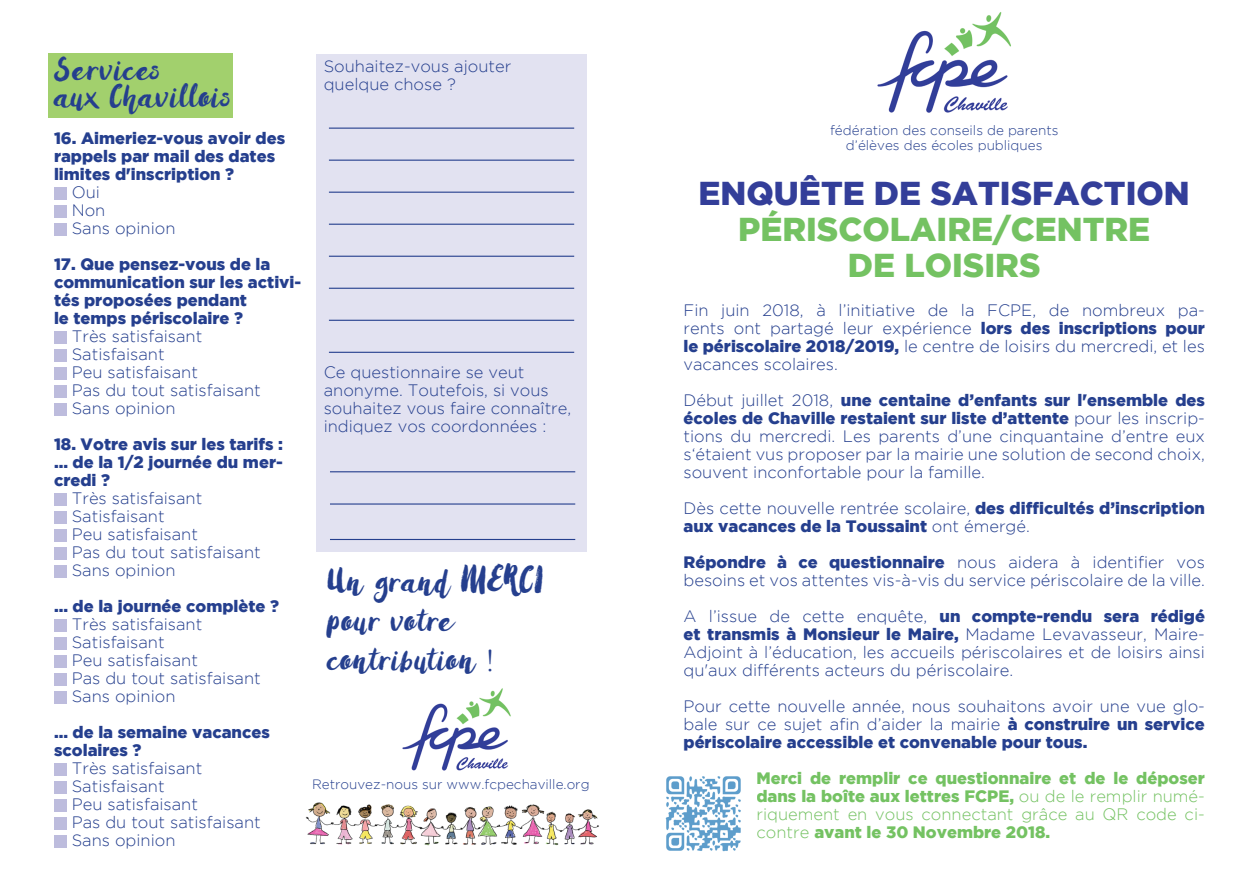
<style>
.page{position:relative;width:1259px;height:893px;background:#fff}
.page>*{position:absolute;margin:0;border:0;box-sizing:border-box;transform-origin:0 0}
.t1{font:33px/39px "Amulhed Demo";letter-spacing:.02em;color:#253f8e}
.t2{font:900 33px/36px "Gotham";color:#74c262;text-align:center}
.t3{font:300 16.5px/18px "Gotham";color:#253f8e;text-align:justify}
.t4{font:900 16.5px/18px "Gotham";color:#253f8e}
.t5{font:900 16.5px/18px "Gotham";color:#74c262;text-align:justify}
.t6{font:300 13.5px/14.7px "Gotham";color:#253f8e;text-align:center}
.s1{font-size:37.5px}
.s2{font-family:"Weiss"}
.s3{color:#333e99}
.s4{font-weight:900}
.s5{font-weight:300}
</style>
<div class="page">
<div style="left:49px;top:53px;width:184px;height:64px;background:#a2d06d"></div>
<div style="left:317px;top:54px;width:270px;height:497px;background:#e2e2f1"></div>
<img style="left:877px;top:12px;width:134px;height:101px">
<img style="left:305px;top:802px;width:294px;height:44px">
<div style="left:54px;top:187px;width:13px;height:13px;background:#bdbcdd"></div>
<div style="left:54px;top:205px;width:13px;height:13px;background:#bdbcdd"></div>
<div style="left:54px;top:223px;width:13px;height:13px;background:#bdbcdd"></div>
<div style="left:54px;top:331px;width:13px;height:13px;background:#bdbcdd"></div>
<div style="left:54px;top:349px;width:13px;height:13px;background:#bdbcdd"></div>
<div style="left:54px;top:367px;width:13px;height:13px;background:#bdbcdd"></div>
<div style="left:54px;top:385px;width:13px;height:13px;background:#bdbcdd"></div>
<div style="left:54px;top:403px;width:13px;height:13px;background:#bdbcdd"></div>
<div style="left:54px;top:493px;width:13px;height:13px;background:#bdbcdd"></div>
<div style="left:54px;top:511px;width:13px;height:13px;background:#bdbcdd"></div>
<div style="left:54px;top:529px;width:13px;height:13px;background:#bdbcdd"></div>
<div style="left:54px;top:547px;width:13px;height:13px;background:#bdbcdd"></div>
<div style="left:54px;top:565px;width:13px;height:13px;background:#bdbcdd"></div>
<div style="left:54px;top:619px;width:13px;height:13px;background:#bdbcdd"></div>
<div style="left:54px;top:637px;width:13px;height:13px;background:#bdbcdd"></div>
<div style="left:54px;top:655px;width:13px;height:13px;background:#bdbcdd"></div>
<div style="left:54px;top:673px;width:13px;height:13px;background:#bdbcdd"></div>
<div style="left:54px;top:691px;width:13px;height:13px;background:#bdbcdd"></div>
<div style="left:54px;top:763px;width:13px;height:13px;background:#bdbcdd"></div>
<div style="left:54px;top:781px;width:13px;height:13px;background:#bdbcdd"></div>
<div style="left:54px;top:799px;width:13px;height:13px;background:#bdbcdd"></div>
<div style="left:54px;top:817px;width:13px;height:13px;background:#bdbcdd"></div>
<div style="left:54px;top:835px;width:13px;height:13px;background:#bdbcdd"></div>
<img style="left:402px;top:688px;width:109px;height:83px">
<hr style="left:329px;top:128px;width:245px;height:1px;background:#253f8e">
<hr style="left:329px;top:256px;width:245px;height:1px;background:#253f8e">
<hr style="left:330px;top:471px;width:245px;height:1px;background:#253f8e">
<hr style="left:329px;top:160px;width:245px;height:1px;background:#253f8e">
<hr style="left:329px;top:288px;width:245px;height:1px;background:#253f8e">
<hr style="left:330px;top:503px;width:245px;height:2px;background:#253f8e">
<hr style="left:329px;top:192px;width:245px;height:1px;background:#253f8e">
<hr style="left:329px;top:320px;width:245px;height:1px;background:#253f8e">
<hr style="left:330px;top:539px;width:245px;height:1px;background:#253f8e">
<hr style="left:329px;top:224px;width:245px;height:1px;background:#253f8e">
<hr style="left:329px;top:352px;width:245px;height:1px;background:#253f8e">
<img style="left:665px;top:776px;width:76px;height:76px">
<p class="t1" style="left:54px;top:59px;width:177px;line-height:27px">Services<br>aux Chavillois</p>
<p class="t4" style="left:54px;top:129px;width:233px">16. Aimeriez-vous avoir des rappels par mail des dates limites d'inscription ?</p>
<p class="t3" style="left:72px;top:183px;width:30px">Oui</p>
<p class="t3" style="left:72px;top:201px;width:105px">Non<br>Sans opinion</p>
<p class="t4" style="left:54px;top:255px;width:249px">17. Que pensez-vous de la communication sur les activi&shy;tés proposées pendant<br>le temps périscolaire ?</p>
<p class="t3" style="left:72px;top:327px;width:132px">Très satisfaisant</p>
<p class="t3" style="left:72px;top:345px;width:94px">Satisfaisant</p>
<p class="t3" style="left:72px;top:363px;width:128px">Peu satisfaisant</p>
<p class="t3" style="left:72px;top:381px;width:190px">Pas du tout satisfaisant</p>
<p class="t3" style="left:72px;top:399px;width:105px">Sans opinion</p>
<p class="t4" style="left:54px;top:435px;width:231px;text-align:justify">18. Votre avis sur les tarifs : ... de la 1/2 journée du mer&shy;credi ?</p>
<p class="t3" style="left:72px;top:489px;width:132px">Très satisfaisant</p>
<p class="t3" style="left:72px;top:507px;width:94px">Satisfaisant</p>
<p class="t3" style="left:72px;top:525px;width:128px">Peu satisfaisant</p>
<p class="t3" style="left:72px;top:543px;width:190px">Pas du tout satisfaisant</p>
<p class="t3" style="left:72px;top:561px;width:105px">Sans opinion</p>
<p class="t4" style="left:54px;top:597px;width:226px">... de la journée complète ?</p>
<p class="t3" style="left:72px;top:615px;width:132px">Très satisfaisant</p>
<p class="t3" style="left:72px;top:633px;width:94px">Satisfaisant</p>
<p class="t3" style="left:72px;top:651px;width:128px">Peu satisfaisant</p>
<p class="t3" style="left:72px;top:669px;width:190px">Pas du tout satisfaisant</p>
<p class="t3" style="left:72px;top:687px;width:105px">Sans opinion</p>
<p class="t4" style="left:54px;top:723px;width:217px">... de la semaine vacances scolaires ?</p>
<p class="t3" style="left:72px;top:759px;width:132px">Très satisfaisant</p>
<p class="t3" style="left:72px;top:777px;width:94px">Satisfaisant</p>
<p class="t3" style="left:72px;top:795px;width:128px">Peu satisfaisant</p>
<p class="t3" style="left:72px;top:813px;width:190px">Pas du tout satisfaisant</p>
<p class="t3" style="left:72px;top:831px;width:105px">Sans opinion</p>
<p class="t3" style="left:324px;top:57px;width:189px">Souhaitez-vous ajouter quelque chose ?</p>
<p class="t3" style="left:324px;top:363px;width:249px;text-align:left">Ce questionnaire se veut anonyme. Toutefois, si vous souhaitez vous faire connaître, indiquez vos coordonnées :</p>
<p class="t1" style="left:327px;top:565px;width:218px">Un grand <span class="s1">MERCI </span>pour votre contribution <span class="s2">!</span></p>
<p class="t6" style="left:312px;top:777px;width:279px">Retrouvez-nous sur www.fcpechaville.org</p>
<p class="t6" style="left:830px;top:123px;width:230px">fédération des conseils de parents d’élèves des écoles publiques</p>
<p class="t2" style="left:698px;top:175px;width:493px"><span class="s3">ENQUÊTE DE SATISFACTION<br></span>PÉRISCOLAIRE/CENTRE<br>DE LOISIRS</p>
<p class="t3" style="left:683px;top:301px;width:523px">Fin juin 2018, à l’initiative de la FCPE, de nombreux pa&shy;rents ont partagé leur expérience <span class="s4">lors des inscriptions pour le périscolaire 2018/2019,</span> le centre de loisirs du mercredi, et les vacances scolaires.</p>
<p class="t3" style="left:683px;top:391px;width:523px">Début juillet 2018, <span class="s4">une centaine d’enfants sur l'ensemble des écoles de Chaville restaient sur liste d’attente</span> pour les inscrip&shy;tions du mercredi. Les parents d’une cinquantaine d’entre eux s‘étaient vus proposer par la mairie une solution de second choix, souvent inconfortable pour la famille.</p>
<p class="t4" style="left:683px;top:499px;width:523px"><span class="s5">Dès cette nouvelle rentrée scolaire,</span> des difficultés d’inscription aux vacances de la Toussaint <span class="s5">ont émergé.</span></p>
<p class="t3" style="left:683px;top:553px;width:523px"><span class="s4">Répondre à ce questionnaire</span> nous aidera à identifier vos besoins et vos attentes vis-à-vis du service périscolaire de la ville.</p>
<p class="t3" style="left:683px;top:607px;width:523px">A l’issue de cette enquête, <span class="s4">un compte-rendu sera rédigé et transmis à Monsieur le Maire,</span> Madame Levavasseur, Maire-Adjoint à l’éducation, les accueils périscolaires et de loisirs ainsi qu'aux différents acteurs du périscolaire.</p>
<p class="t3" style="left:683px;top:697px;width:523px">Pour cette nouvelle année, nous souhaitons avoir une vue glo&shy;bale sur ce sujet afin d’aider la mairie <span class="s4">à construire un service périscolaire accessible et convenable pour tous.</span></p>
<p class="t5" style="left:756px;top:769px;width:450px">Merci de remplir ce questionnaire et de le déposer dans la boîte aux lettres FCPE, <span class="s5">ou de le remplir numé&shy;riquement en vous connectant grâce au QR code ci&shy;contre</span> avant le 30 Novembre 2018.</p>
</div>
